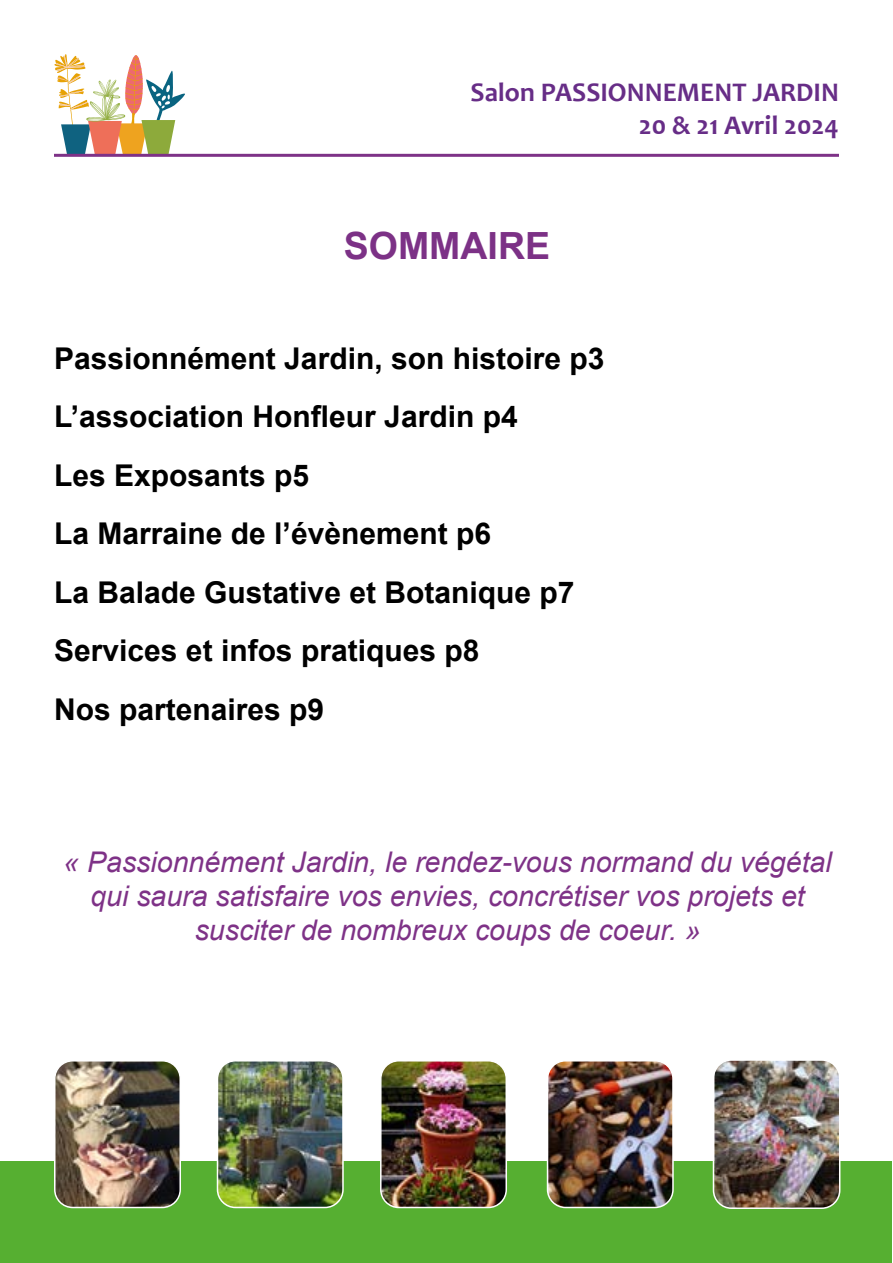
<style>
.page{position:relative;width:893px;height:1263px;background:#fff}
.page>*{position:absolute;margin:0;border:0;box-sizing:border-box;transform-origin:0 0}
.t1{font:700 37.5px "Arial";color:#7c3186}
.t2{font:700 30px/58.5px "Arial";color:#000}
.t3{font:italic 28.5px/34.2px "Arial";color:#7e3287;text-align:center}
.t4{font:700 27px/32.4px "Candara";color:#672d87;text-align:right}
</style>
<div class="page">
<div style="left:0;top:1162px;width:892px;height:101px;background:#56af31"></div>
<svg style="left:54px;top:54px;width:131px;height:100px"></svg>
<img style="left:55px;top:1063px;width:125px;height:144px">
<div style="left:54px;top:1060px;width:127px;height:148px;border:2px solid #fff;border-radius:18px"></div>
<img style="left:217px;top:1063px;width:124px;height:144px">
<div style="left:217px;top:1060px;width:127px;height:148px;border:2px solid #fff;border-radius:18px"></div>
<img style="left:547px;top:1063px;width:124px;height:144px">
<div style="left:547px;top:1060px;width:127px;height:148px;border:2px solid #fff;border-radius:18px"></div>
<img style="left:381px;top:1063px;width:125px;height:144px">
<div style="left:380px;top:1060px;width:127px;height:148px;border:2px solid #fff;border-radius:18px"></div>
<img style="left:714px;top:1062px;width:126px;height:146px">
<div style="left:713px;top:1059px;width:127px;height:150px;border:2px solid #fff;border-radius:18px"></div>
<hr style="left:54px;top:154px;width:785px;height:3px;background:#7e3287">
<p class="t4" style="left:471px;top:76px;width:370px">Salon PASSIONNEMENT JARDIN<br>20 &amp; 21 Avril 2024</p>
<p class="t1" style="left:344px;top:219px;width:208px">SOMMAIRE</p>
<p class="t2" style="left:54px;top:329px;width:552px">Passionnément Jardin, son histoire p3<br>L’association Honfleur Jardin p4<br>Les Exposants p5<br>La Marraine de l’évènement p6<br>La Balade Gustative et Botanique p7<br>Services et infos pratiques p8<br>Nos partenaires p9</p>
<p class="t3" style="left:63px;top:845px;width:770px">« Passionnément Jardin, le rendez-vous normand du végétal qui saura satisfaire vos envies, concrétiser vos projets et susciter de nombreux coups de coeur. »</p>
</div>
